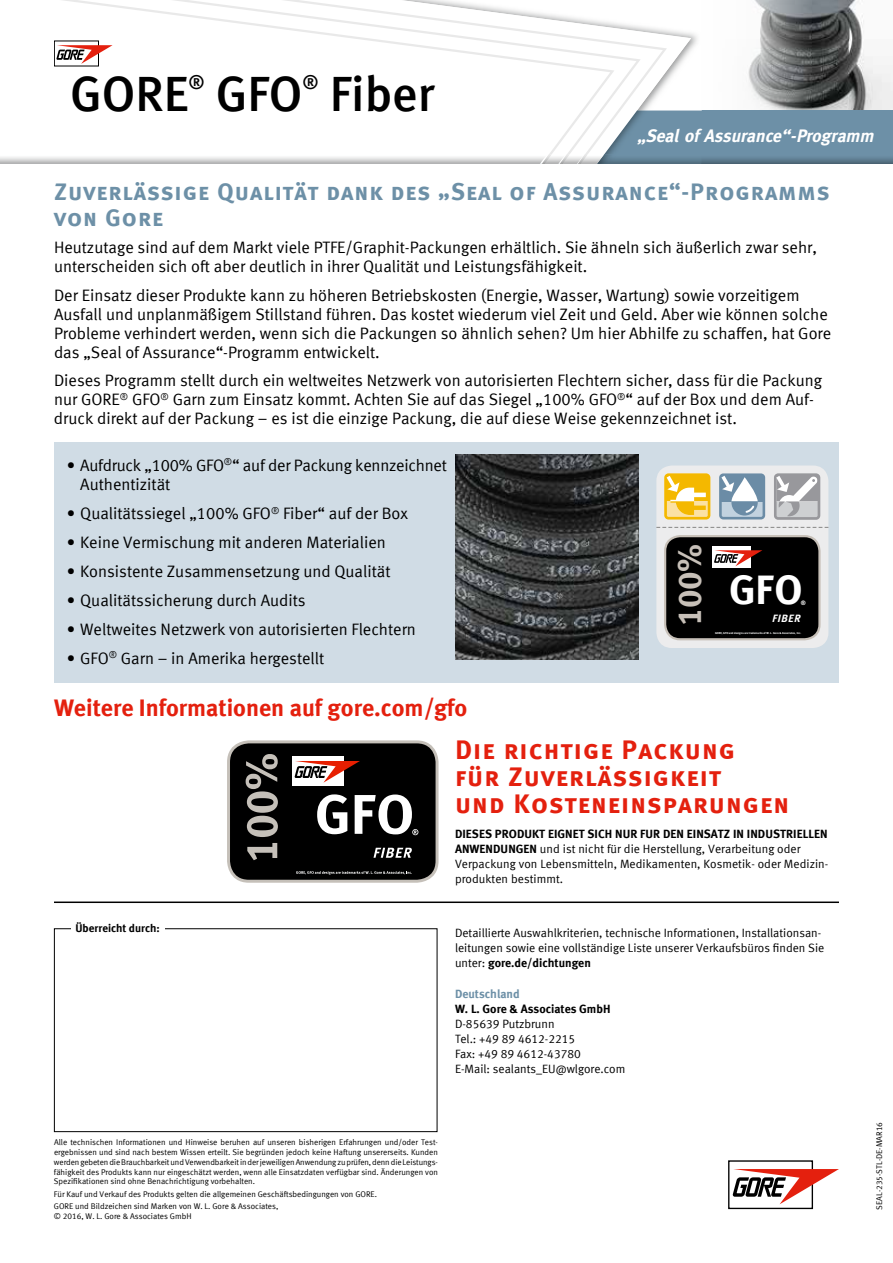
<style>
.page{position:relative;width:893px;height:1263px;background:#fff}
.page>*{position:absolute;margin:0;border:0;box-sizing:border-box;transform-origin:0 0}
.t1{font:49.65px "Meta Medium LF";color:#000}
.t2{font:41.25px "Meta Bold LF";color:#fff}
.t3{font:33.3px "Meta Bold LF";color:#c7c0b8}
.t4{font:27px/27px "Meta Bold Lf Caps";letter-spacing:.04em;color:#e4200e}
.t5{font:24px/25.5px "Meta Bold Lf Caps";letter-spacing:.04em;color:#6d90a7}
.t6{font:24px "Meta Bold LF";color:#e4200e}
.t7{font:19.2px "Meta Medium LF";color:#000}
.t8{font:italic 700 18px "Meta";color:#fff}
.t9{font:16.5px/19px "Meta Normal LF";color:#000}
.t10{font:12px/15px "Meta Normal LF";color:#000}
.t11{font:12px "Meta Bold LF";letter-spacing:.005em;color:#000}
.t12{font:12px "Meta Bold LF";color:#6d90a7}
.t13{font:11.25px "Meta Bold LF";color:#000}
.t14{font:italic 10.65px "Meta Bold LF";color:#fff}
.t15{font:8.25px/9.8px "Meta Normal LF";color:#000;text-align:justify}
.t16{font:6.15px "Meta Bold LF";color:#fff}
.t17{font:2.85px "Meta Bold LF";color:#fff}
.s1{font-family:"Meta Bold LF"}
.s2{font-family:"Meta Normal LF"}
</style>
<div class="page">
<div style="left:54px;top:442px;width:785px;height:240px;background:#d0dce5"></div>
<img style="left:811px;top:0;width:82px;height:111px">
<svg style="left:702px;top:0;width:109px;height:111px"></svg>
<div style="left:0;top:111px;width:893px;height:53px;background:#6d90a7"></div>
<svg style="left:667px;top:30px;width:24px;height:81px"></svg>
<svg style="left:0;top:0;width:667px;height:155px"></svg>
<svg style="left:701px;top:158px;width:192px;height:6px"></svg>
<svg style="left:0;top:155px;width:604px;height:9px;background:#d9d9da"></svg>
<div style="left:54px;top:41px;width:59px;height:34px;background:#fff"></div>
<svg style="left:56px;top:45px;width:57px;height:19px"></svg>
<img style="left:455px;top:455px;width:183px;height:205px">
<div style="left:229px;top:742px;width:208px;height:139px;background:#000;border-radius:20px"></div>
<div style="left:227px;top:740px;width:212px;height:143px;border:3px solid #c5c0b9;border-radius:20px"></div>
<svg style="left:317px;top:794px;width:30px;height:40px"></svg>
<svg style="left:355px;top:794px;width:63px;height:41px"></svg>
<svg style="left:373px;top:848px;width:39px;height:10px"></svg>
<svg style="left:247px;top:843px;width:30px;height:17px"></svg>
<svg style="left:246px;top:754px;width:32px;height:83px"></svg>
<svg style="left:296px;top:871px;width:116px;height:3px"></svg>
<div style="left:292px;top:756px;width:52px;height:29px;background:#fff"></div>
<svg style="left:294px;top:761px;width:66px;height:22px"></svg>
<div style="left:728px;top:1160px;width:85px;height:49px;border:1px solid #000"></div>
<svg style="left:732px;top:1169px;width:107px;height:35px"></svg>
<hr style="left:54px;top:901px;width:785px;height:2px;background:#000">
<div style="left:656px;top:465px;width:172px;height:183px;background:#ececed;border-radius:16px"></div>
<svg style="left:774px;top:473px;width:46px;height:47px;background:#b9b9bc"></svg>
<svg style="left:664px;top:473px;width:46px;height:46px;background:#f6cc4c"></svg>
<svg style="left:719px;top:473px;width:46px;height:46px;background:#9ab1c3"></svg>
<svg style="left:656px;top:527px;width:172px;height:1px"></svg>
<div style="left:665px;top:536px;width:154px;height:103px;background:#000;border-radius:15px"></div>
<div style="left:664px;top:535px;width:157px;height:105px;border:2px solid #c7c0b8;border-radius:15px"></div>
<div style="left:712px;top:547px;width:38px;height:21px;background:#fff"></div>
<svg style="left:714px;top:550px;width:48px;height:16px"></svg>
<div style="left:54px;top:928px;width:383px;height:204px;border:1px solid #000"></div>
<div style="left:71px;top:918px;width:93px;height:19px;background:#fff"></div>
<h1 class="t1" style="left:70px;top:65px;width:120px">GORE</h1>
<p class="t7" style="left:189px;top:71px;width:18px">®</p>
<h1 class="t1" style="left:216px;top:65px;width:88px">GFO</h1>
<p class="t7" style="left:303px;top:71px;width:18px">®</p>
<h1 class="t1" style="left:330px;top:65px;width:106px">Fiber</h1>
<p class="t8" style="left:637px;top:125px;width:242px">„Seal of Assurance“-Programm</p>
<h3 class="t5" style="left:54px;top:179px;width:777px">Zuverlässige Qualität dank des „Seal of Assurance“-Programms von Gore</h3>
<p class="t9" style="left:54px;top:238px;width:764px">Heutzutage sind auf dem Markt viele PTFE/Graphit-Packungen erhältlich. Sie ähneln sich äußerlich zwar sehr, unterscheiden sich oft aber deutlich in ihrer Qualität und Leistungsfähigkeit.</p>
<p class="t9" style="left:54px;top:285px;width:779px">Der Einsatz dieser Produkte kann zu höheren Betriebskosten (Energie, Wasser, Wartung) sowie vorzeitigem Ausfall und unplanmäßigem Stillstand führen. Das kostet wiederum viel Zeit und Geld. Aber wie können solche Probleme verhindert werden, wenn sich die Packungen so ähnlich sehen? Um hier Abhilfe zu schaffen, hat Gore das „Seal of Assurance“-Programm entwickelt.</p>
<p class="t9" style="left:54px;top:371px;width:770px">Dieses Programm stellt durch ein weltweites Netzwerk von autorisierten Flechtern sicher, dass für die Packung nur GORE<sup>®</sup> GFO<sup>®</sup> Garn zum Einsatz kommt. Achten Sie auf das Siegel „100% GFO<sup>®</sup>“ auf der Box und dem Auf&shy;druck direkt auf der Packung – es ist die einzige Packung, die auf diese Weise gekennzeichnet ist.</p>
<p class="t9" style="left:80px;top:455px;width:368px;line-height:19.5px;text-indent:-14px">• Aufdruck „100% GFO<sup>®</sup>“ auf der Packung kennzeichnet<br>Authentizität</p>
<p class="t9" style="left:67px;top:504px;width:343px">• Qualitätssiegel „100% GFO<sup>®</sup> Fiber“ auf der Box</p>
<p class="t9" style="left:67px;top:533px;width:321px">• Keine Vermischung mit anderen Materialien</p>
<p class="t9" style="left:67px;top:561px;width:325px">• Konsistente Zusammensetzung und Qualität</p>
<p class="t9" style="left:67px;top:590px;width:240px">• Qualitätssicherung durch Audits</p>
<p class="t9" style="left:67px;top:619px;width:351px">• Weltweites Netzwerk von autorisierten Flechtern</p>
<p class="t9" style="left:67px;top:648px;width:259px">• GFO<sup>®</sup> Garn – in Amerika hergestellt</p>
<h3 class="t3" style="left:670px;top:626px;width:83px;rotate:-90deg">100%</h3>
<h2 class="t2" style="left:729px;top:565px;width:75px">GFO</h2>
<p class="t16" style="left:801px;top:599px;width:7px">®</p>
<p class="t14" style="left:772px;top:612px;width:33px">FIBER</p>
<p class="t17" style="left:715px;top:631px;width:88px">GORE, GFO and designs are trademarks of W. L. Gore &amp; Associates, Inc.</p>
<h3 class="t6" style="left:54px;top:693px;width:415px">Weitere Informationen auf gore.com/gfo</h3>
<h3 class="t4" style="left:455px;top:736px;width:336px">Die richtige Packung<br>für Zuverlässigkeit<br>und Kosteneinsparungen</h3>
<p class="t13" style="left:75px;top:921px;width:86px">Überreicht durch:</p>
<p class="t11" style="left:455px;top:826px;width:374px">DIESES PRODUKT EIGNET SICH NUR FUR DEN EINSATZ IN INDUSTRIELLEN</p>
<p class="t10" style="left:455px;top:841px;width:375px"><span class="s1">ANWENDUNGEN</span> und ist nicht für die Herstellung, Verarbeitung oder<br>Verpackung von Lebensmitteln, Medikamenten, Kosmetik- oder Medizin&shy;produkten bestimmt.</p>
<p class="t10" style="left:455px;top:925px;width:371px">Detaillierte Auswahlkriterien, technische Informationen, Installationsan&shy;leitungen sowie eine vollständige Liste unserer Verkaufsbüros finden Sie</p>
<p class="t11" style="left:455px;top:955px;width:137px"><span class="s2">unter:</span> gore.de/dichtungen</p>
<p class="t12" style="left:455px;top:986px;width:66px">Deutschland</p>
<p class="t11" style="left:455px;top:1001px;width:157px">W. L. Gore &amp; Associates GmbH</p>
<p class="t10" style="left:455px;top:1016px;width:172px">D-85639 Putzbrunn<br>Tel.: +49 89 4612-2215<br>Fax: +49 89 4612-43780<br>E-Mail: sealants_EU@wlgore.com</p>
<p class="t15" style="left:54px;top:1137px;width:386px">Alle technischen Informationen und Hinweise beruhen auf unseren bisherigen Erfahrungen und/oder Test&shy;ergebnissen und sind nach bestem Wissen erteilt. Sie begründen jedoch keine Haftung unsererseits. Kunden werdengebetendieBrauchbarkeitundVerwendbarkeitinderjeweiligenAnwendungzuprüfen,denndieLeistungs&shy;fähigkeit des Produkts kann nur eingeschätzt werden, wenn alle Einsatzdaten verfügbar sind. Änderungen von Spezifikationen sind ohne Benachrichtigung vorbehalten.</p>
<p class="t15" style="left:54px;top:1187px;width:325px;line-height:12.3px">Für Kauf und Verkauf des Produkts gelten die allgemeinen Geschäftsbedingungen von GORE.<br>GORE und Bildzeichen sind Marken von W. L. Gore &amp; Associates,</p>
<p class="t15" style="left:54px;top:1211px;width:139px">© 2016, W. L. Gore &amp; Associates GmbH</p>
<p class="t15" style="left:874px;top:1209px;width:89px;rotate:-90deg">SEAL-235-STL-DE-MAR16</p>
</div>
